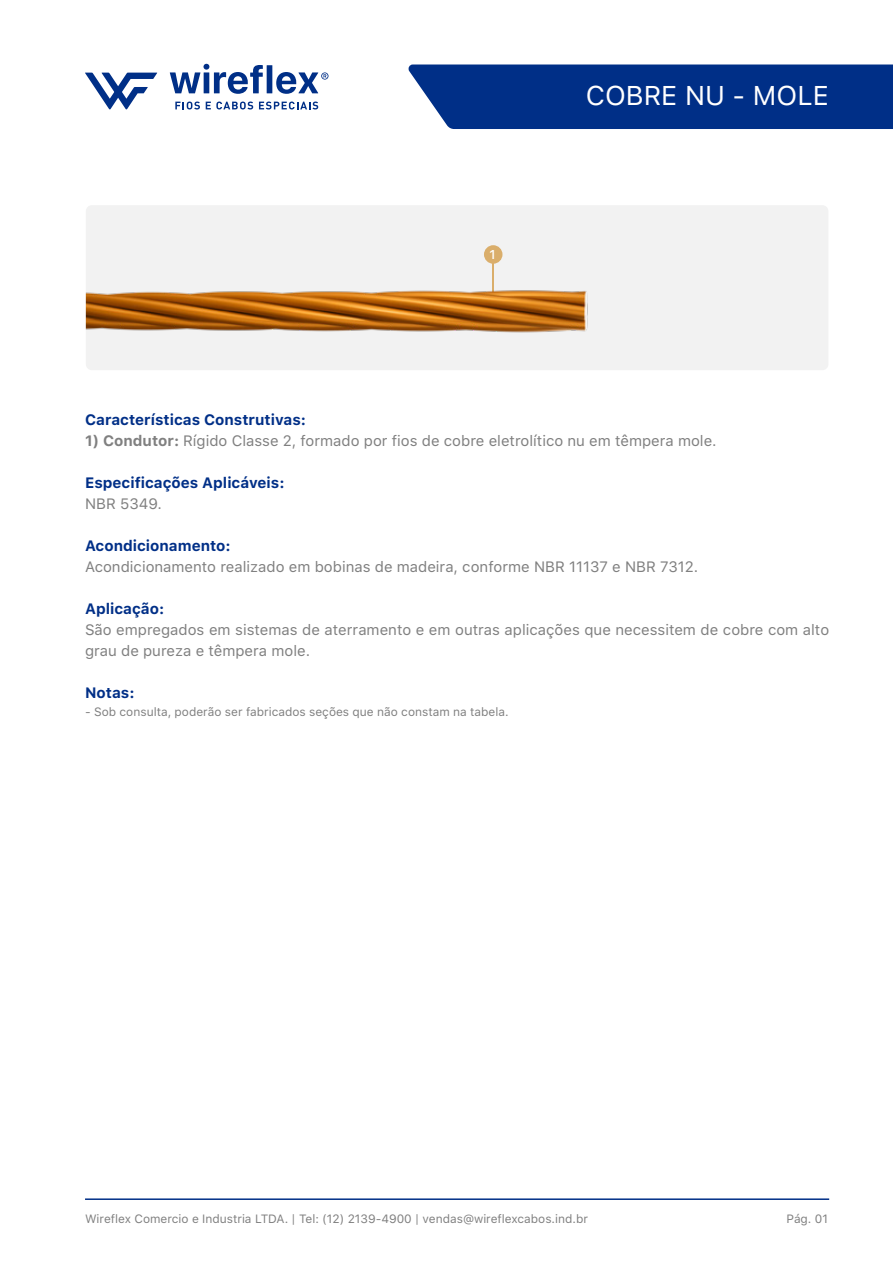
<style>
.page{position:relative;width:893px;height:1263px;background:#fff}
.page>*{position:absolute;margin:0;border:0;box-sizing:border-box;transform-origin:0 0}
.t1{font:27px "SF Pro Text";color:#fff}
.t2{font:15px/21px "SF Pro Text";color:#808080}
.t3{font:700 15px "SF Pro Text";color:#002f87}
.t4{font:500 12.75px "SF Pro Text";color:#fff}
.t5{font:12px "SF Pro Text";color:#808080}
.s1{font-weight:700}
</style>
<div class="page">
<hr style="left:85px;top:1198px;width:744px;height:2px;background:#002f87">
<div style="left:408px;top:65px;width:485px;height:64px;background:#002f87"></div>
<svg style="left:85px;top:73px;width:72px;height:37px"></svg>
<svg style="left:170px;top:64px;width:93px;height:30px"></svg>
<div style="left:267px;top:65px;width:5px;height:28px;background:#002f87"></div>
<svg style="left:276px;top:72px;width:52px;height:22px"></svg>
<svg style="left:175px;top:102px;width:25px;height:7px"></svg>
<svg style="left:206px;top:102px;width:47px;height:7px"></svg>
<svg style="left:259px;top:102px;width:59px;height:7px"></svg>
<div style="left:86px;top:205px;width:742px;height:165px;background:#f2f2f2;border-radius:6px"></div>
<img style="left:86px;top:245px;width:502px;height:88px">
<p class="t4" style="left:490px;top:246px;width:8px">1</p>
<h1 class="t1" style="left:586px;top:76px;width:244px">COBRE NU - MOLE</h1>
<p class="t3" style="left:85px;top:408px;width:223px">Características Construtivas:</p>
<p class="t2" style="left:85px;top:429px;width:633px"><span class="s1">1) Condutor:</span> Rígido Classe 2, formado por fios de cobre eletrolítico nu em têmpera mole.</p>
<p class="t3" style="left:85px;top:471px;width:201px">Especificações Aplicáveis:</p>
<p class="t2" style="left:85px;top:492px;width:78px">NBR 5349.</p>
<p class="t3" style="left:85px;top:534px;width:147px">Acondicionamento:</p>
<p class="t2" style="left:85px;top:555px;width:615px">Acondicionamento realizado em bobinas de madeira, conforme NBR 11137 e NBR 7312.</p>
<p class="t3" style="left:85px;top:597px;width:81px">Aplicação:</p>
<p class="t2" style="left:85px;top:618px;width:746px">São empregados em sistemas de aterramento e em outras aplicações que necessitem de cobre com alto grau de pureza e têmpera mole.</p>
<p class="t3" style="left:85px;top:681px;width:51px">Notas:</p>
<p class="t5" style="left:85px;top:703px;width:425px">- Sob consulta, poderão ser fabricados seções que não constam na tabela.</p>
<p class="t5" style="left:85px;top:1210px;width:504px">Wireflex Comercio e Industria LTDA. | Tel: (12) 2139-4900 | vendas@wireflexcabos.ind.br</p>
<p class="t5" style="left:787px;top:1210px;width:43px">Pág. 01</p>
</div>
